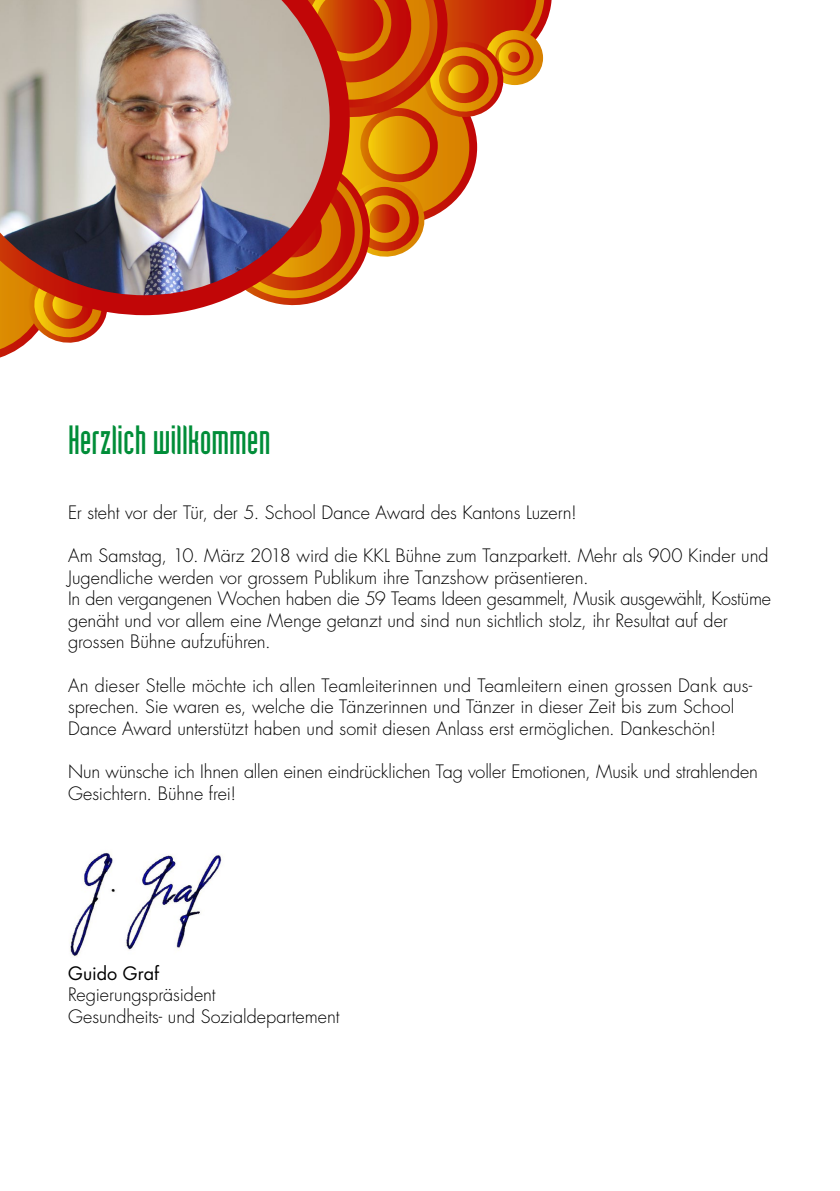
<style>
.page{position:relative;width:840px;height:1191px;background:#fff}
.page>*{position:absolute;margin:0;border:0;box-sizing:border-box;transform-origin:0 0}
.t1{font:40px "Industria LT Solid";color:#008d38}
.t2{font:300 18px/21.6px "Futura Luzern";letter-spacing:-.005em;color:#000}
.t3{font:18px "Futura Luzern";letter-spacing:.005em;color:#000}
</style>
<div class="page">
<svg style="left:0;top:315px;width:107px;height:42px"></svg>
<svg style="left:349px;top:0;width:202px;height:282px"></svg>
<img style="left:0;top:0;width:349px;height:315px">
<img style="left:70px;top:852px;width:152px;height:105px">
<h1 class="t1" style="left:68px;top:418px;width:204px">Herzlich willkommen</h1>
<p class="t2" style="left:68px;top:502px;width:510px">Er steht vor der Tür, der 5. School Dance Award des Kantons Luzern!</p>
<p class="t2" style="left:68px;top:545px;width:704px">Am Samstag, 10. März 2018 wird die KKL Bühne zum Tanzparkett. Mehr als 900 Kinder und Jugendliche werden vor grossem Publikum ihre Tanzshow präsentieren.<br>In den vergangenen Wochen haben die 59 Teams Ideen gesammelt, Musik ausgewählt, Kostüme genäht und vor allem eine Menge getanzt und sind nun sichtlich stolz, ihr Resultat auf der grossen Bühne aufzuführen.</p>
<p class="t2" style="left:68px;top:675px;width:685px">An dieser Stelle möchte ich allen Teamleiterinnen und Teamleitern einen grossen Dank aus&shy;sprechen. Sie waren es, welche die Tänzerinnen und Tänzer in dieser Zeit bis zum School<br>Dance Award unterstützt haben und somit diesen Anlass erst ermöglichen. Dankeschön!</p>
<p class="t2" style="left:68px;top:761px;width:690px">Nun wünsche ich Ihnen allen einen eindrücklichen Tag voller Emotionen, Musik und strahlenden<br>Gesichtern. Bühne frei!</p>
<p class="t3" style="left:68px;top:961px;width:92px">Guido Graf</p>
<p class="t2" style="left:68px;top:984px;width:273px">Regierungspräsident<br>Gesundheits- und Sozialdepartement</p>
</div>
